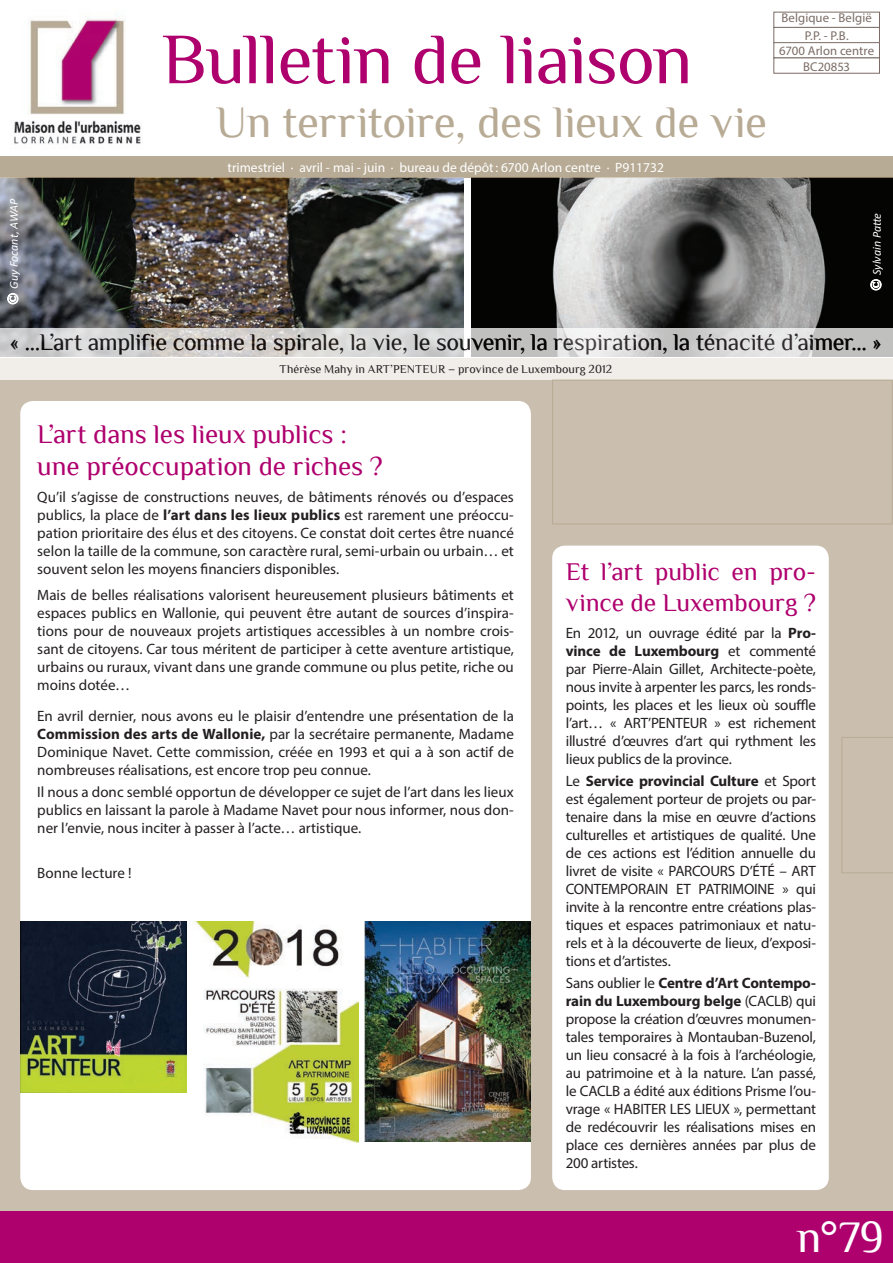
<style>
.page{position:relative;width:893px;height:1263px;background:#fff}
.page>*{position:absolute;margin:0;border:0;box-sizing:border-box;transform-origin:0 0}
.t1{font:72px "Philosopher";letter-spacing:-.01em;color:#af016e}
.t2{font:45px "Philosopher";letter-spacing:-.005em;color:#b8ab95}
.t3{font:45px "Philosopher";color:#fff}
.t4{font:27px/32.4px "Philosopher";letter-spacing:-.005em;color:#af016e}
.t5{font:25.5px/30.6px "Philosopher";letter-spacing:-.005em;color:#af016e}
.t6{font:24px "Philosopher";letter-spacing:-.015em;color:#231f20}
.t7{font:15px/18px "Myriad Pro";letter-spacing:-.005em;color:#231f20;text-align:justify}
.t8{font:13.5px "Myriad Pro";color:#fff}
.t9{font:12.75px/17.7px "Myriad Pro";letter-spacing:.01em;color:#7b6c65;text-align:center}
.t10{font:12px "Philosopher";letter-spacing:.005em;color:#231f20}
.t11{font:italic 12px "Calibri";letter-spacing:-.005em;color:#fff}
.s1{font-weight:700}
</style>
<div class="page">
<div style="left:0;top:358px;width:892px;height:853px;background:#cabfae"></div>
<div style="left:773px;top:12px;width:106px;height:16px;border:1px solid #7b6c65"></div>
<div style="left:773px;top:27px;width:106px;height:16px;border:1px solid #7b6c65"></div>
<div style="left:773px;top:42px;width:106px;height:16px;border:1px solid #7b6c65"></div>
<div style="left:773px;top:58px;width:106px;height:16px;border:1px solid #7b6c65"></div>
<img style="left:14px;top:16px;width:127px;height:128px">
<div style="left:0;top:329px;width:892px;height:51px;background:linear-gradient(to bottom,#fff,#efebe6)"></div>
<div style="left:0;top:1211px;width:892px;height:51px;background:#af016e"></div>
<div style="left:552px;top:380px;width:340px;height:144px;background:#cabfae;border:1px solid #b8ab95"></div>
<svg style="left:841px;top:737px;width:51px;height:136px"></svg>
<div style="left:20px;top:401px;width:510px;height:789px;background:#fff;border-radius:13px"></div>
<div style="left:552px;top:545px;width:276px;height:645px;background:#fff;border-radius:13px"></div>
<div style="left:0;top:156px;width:892px;height:22px;background:#b8ab95"></div>
<img style="left:20px;top:921px;width:166px;height:171px">
<img style="left:194px;top:921px;width:164px;height:221px">
<img style="left:365px;top:921px;width:165px;height:220px">
<img style="left:0;top:177px;width:463px;height:179px">
<img style="left:471px;top:177px;width:421px;height:179px">
<svg style="left:7px;top:293px;width:11px;height:11px"></svg>
<svg style="left:870px;top:279px;width:11px;height:11px"></svg>
<p class="t11" style="left:5px;top:289px;width:91px;rotate:-90deg">Guy Focant, AWAP</p>
<h1 class="t1" style="left:162px;top:22px;width:532px">Bulletin de liaison</h1>
<h2 class="t2" style="left:216px;top:99px;width:553px">Un territoire, des lieux de vie</h2>
<p class="t8" style="left:227px;top:159px;width:438px">trimestriel · avril - mai - juin · bureau de dépôt: 6700 Arlon centre · P911732</p>
<p class="t9" style="left:781px;top:9px;width:92px">Belgique - België<br>P.P. - P.B.</p>
<p class="t9" style="left:779px;top:43px;width:96px;line-height:15.3px">6700 Arlon centre<br>BC20853</p>
<p class="t11" style="left:868px;top:275px;width:63px;rotate:-90deg">Sylvain Patte</p>
<h3 class="t6" style="left:10px;top:329px;width:872px">« …L’art amplifie comme la spirale, la vie, le souvenir, la respiration, la ténacité d’aimer… »</h3>
<p class="t10" style="left:279px;top:363px;width:334px">Thérèse Mahy in ART’PENTEUR – province de Luxembourg 2012</p>
<h3 class="t4" style="left:37px;top:418px;width:347px">L’art dans les lieux publics : une préoccupation de riches ?</h3>
<p class="t7" style="left:37px;top:487px;width:478px">Qu’il s’agisse de constructions neuves, de bâtiments rénovés ou d’espaces publics, la place de <span class="s1">l’art dans les lieux publics</span> est rarement une préoccu&shy;pation prioritaire des élus et des citoyens. Ce constat doit certes être nuancé selon la taille de la commune, son caractère rural, semi-urbain ou urbain… et souvent selon les moyens financiers disponibles.</p>
<p class="t7" style="left:37px;top:586px;width:478px">Mais de belles réalisations valorisent heureusement plusieurs bâtiments et espaces publics en Wallonie, qui peuvent être autant de sources d’inspira&shy;tions pour de nouveaux projets artistiques accessibles à un nombre crois&shy;sant de citoyens. Car tous méritent de participer à cette aventure artistique, urbains ou ruraux, vivant dans une grande commune ou plus petite, riche ou moins dotée…</p>
<p class="t7" style="left:37px;top:707px;width:478px">En avril dernier, nous avons eu le plaisir d’entendre une présentation de la <span class="s1">Commission des arts de Wallonie,</span> par la secrétaire permanente, Madame Dominique Navet. Cette commission, créée en 1993 et qui a à son actif de nombreuses réalisations, est encore trop peu connue.</p>
<p class="t7" style="left:37px;top:783px;width:478px">Il nous a donc semblé opportun de développer ce sujet de l’art dans les lieux publics en laissant la parole à Madame Navet pour nous informer, nous don&shy;ner l’envie, nous inciter à passer à l’acte… artistique.</p>
<p class="t7" style="left:37px;top:863px;width:96px">Bonne lecture !</p>
<h3 class="t5" style="left:565px;top:557px;width:252px">Et l’art public en pro&shy;vince de Luxembourg ?</h3>
<p class="t7" style="left:565px;top:623px;width:252px">En 2012, un ouvrage édité par la <span class="s1">Pro&shy;vince de Luxembourg</span> et commenté par Pierre-Alain Gillet, Architecte-poète, nous invite à arpenter les parcs, les ronds&shy;points, les places et les lieux où souffle l’art… « ART’PENTEUR » est richement illustré d’œuvres d’art qui rythment les lieux publics de la province.</p>
<p class="t7" style="left:565px;top:771px;width:252px">Le <span class="s1">Service provincial Culture</span> et Sport est également porteur de projets ou par&shy;tenaire dans la mise en œuvre d’actions culturelles et artistiques de qualité. Une de ces actions est l’édition annuelle du livret de visite « PARCOURS D’ÉTÉ – ART CONTEMPORAIN ET PATRIMOINE » qui invite à la rencontre entre créations plas&shy;tiques et espaces patrimoniaux et natu&shy;rels et à la découverte de lieux, d’exposi&shy;tions et d’artistes.</p>
<p class="t7" style="left:565px;top:973px;width:252px">Sans oublier le <span class="s1">Centre d’Art Contempo&shy;rain du Luxembourg belge</span> (CACLB) qui propose la création d’œuvres monumen&shy;tales temporaires à Montauban-Buzenol, un lieu consacré à la fois à l’archéologie, au patrimoine et à la nature. L’an passé, le CACLB a édité aux éditions Prisme l’ou&shy;vrage « HABITER LES LIEUX », permettant de redécouvrir les réalisations mises en place ces dernières années par plus de 200 artistes.</p>
<h2 class="t3" style="left:796px;top:1213px;width:89px">n°79</h2>
</div>
